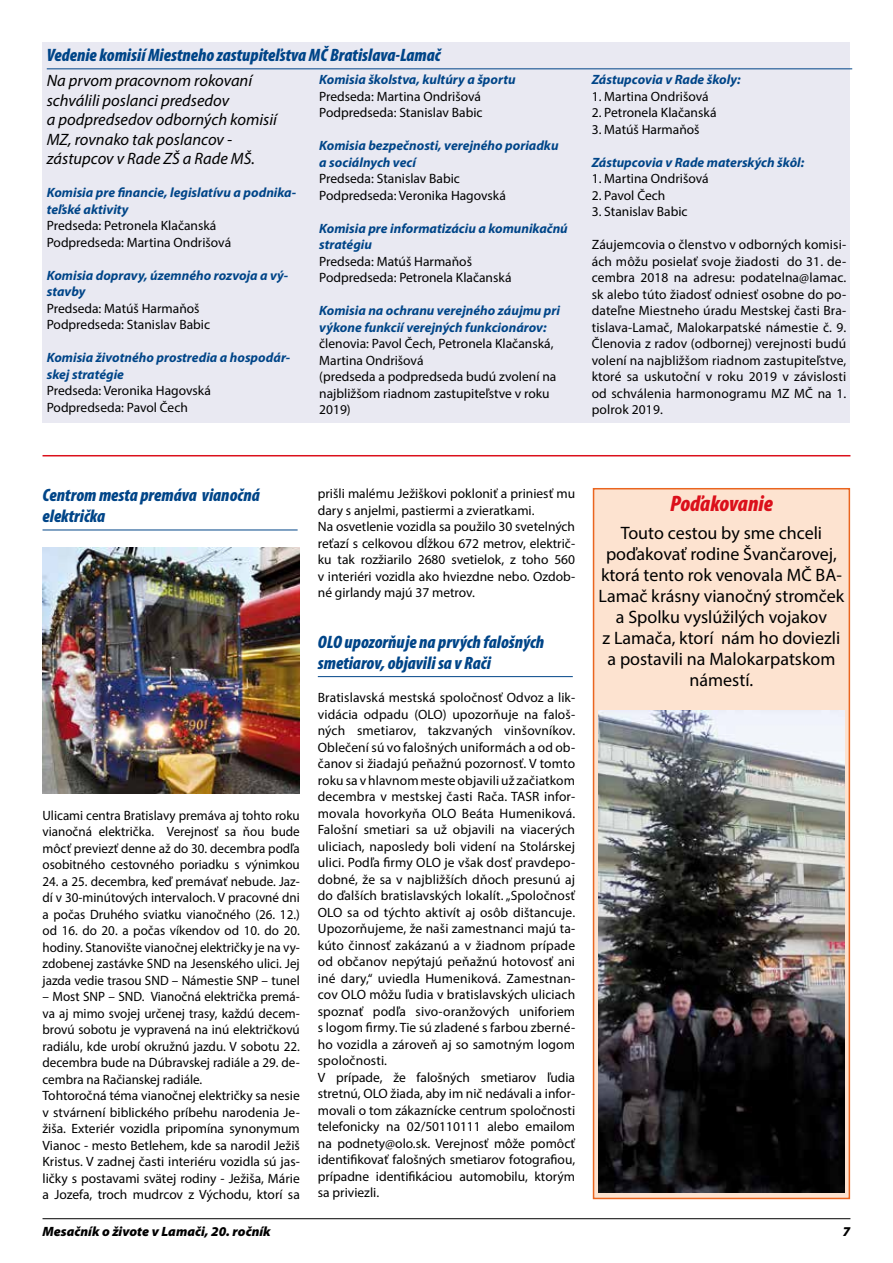
<style>
.page{position:relative;width:893px;height:1263px;background:#fff}
.page>*{position:absolute;margin:0;border:0;box-sizing:border-box;transform-origin:0 0}
.t1{font:italic 900 condensed 22.5px "Myriad Pro";color:#db101b}
.t2{font:18px/21px "Myriad Pro";color:#000;text-align:center}
.t3{font:italic 900 condensed 18px/21px "Myriad Pro";color:#004588}
.t4{font:italic 16.5px/19.5px "Myriad Pro";color:#000}
.t5{font:13.5px/16.5px "Myriad Pro";color:#000}
.t6{font:italic 700 13.5px/16.5px "Myriad Pro";color:#004588}
.t7{font:italic 900 13.5px "Myriad Pro";color:#000}
</style>
<div class="page">
<hr style="left:43px;top:1218px;width:807px;height:1px;background:#000">
<hr style="left:43px;top:530px;width:255px;height:1px;background:#004588">
<hr style="left:318px;top:676px;width:255px;height:1px;background:#004588">
<div style="left:43px;top:43px;width:807px;height:380px;background:#e9e9f2"></div>
<hr style="left:47px;top:68px;width:805px;height:1px;background:#004588">
<hr style="left:43px;top:455px;width:807px;height:1px;background:#db101b">
<img style="left:43px;top:547px;width:257px;height:247px">
<div style="left:593px;top:489px;width:256px;height:709px;background:#fde3d0"></div>
<div style="left:593px;top:488px;width:257px;height:711px;border:2px solid #ea651f"></div>
<img style="left:598px;top:710px;width:246px;height:482px">
<h2 class="t3" style="left:47px;top:45px;width:395px">Vedenie komisií Miestneho zastupiteľstva MČ Bratislava-Lamač</h2>
<p class="t4" style="left:47px;top:71px;width:232px">Na prvom pracovnom rokovaní schválili poslanci predsedov<br>a podpredsedov odborných komisií<br>MZ, rovnako tak poslancov - zástupcov v Rade ZŠ a Rade MŠ.</p>
<p class="t6" style="left:47px;top:184px;width:251px">Komisia pre financie, legislatívu a podnika&shy;teľské aktivity</p>
<p class="t5" style="left:47px;top:217px;width:186px">Predseda: Petronela Klačanská<br>Podpredseda: Martina Ondrišová</p>
<p class="t6" style="left:47px;top:267px;width:243px">Komisia dopravy, územného rozvoja a vý&shy;stavby</p>
<p class="t5" style="left:47px;top:300px;width:165px">Predseda: Matúš Harmaňoš<br>Podpredseda: Stanislav Babic</p>
<p class="t6" style="left:47px;top:349px;width:245px">Komisia životného prostredia a hospodár&shy;skej stratégie</p>
<p class="t5" style="left:47px;top:382px;width:166px">Predseda: Veronika Hagovská<br>Podpredseda: Pavol Čech</p>
<p class="t6" style="left:319px;top:71px;width:198px">Komisia školstva, kultúry a športu</p>
<p class="t5" style="left:319px;top:88px;width:165px">Predseda: Martina Ondrišová<br>Podpredseda: Stanislav Babic</p>
<p class="t6" style="left:319px;top:137px;width:241px">Komisia bezpečnosti, verejného poriadku a sociálnych vecí</p>
<p class="t5" style="left:319px;top:170px;width:188px">Predseda: Stanislav Babic<br>Podpredseda: Veronika Hagovská</p>
<p class="t6" style="left:319px;top:219px;width:250px">Komisia pre informatizáciu a komunikačnú stratégiu</p>
<p class="t5" style="left:319px;top:253px;width:194px">Predseda: Matúš Harmaňoš<br>Podpredseda: Petronela Klačanská</p>
<p class="t6" style="left:319px;top:302px;width:242px">Komisia na ochranu verejného záujmu pri výkone funkcií verejných funkcionárov:</p>
<p class="t5" style="left:319px;top:335px;width:239px">členovia: Pavol Čech, Petronela Klačanská,<br>Martina Ondrišová<br>(predseda a podpredseda budú zvolení na najbližšom riadnom zastupiteľstve v roku<br>2019)</p>
<p class="t6" style="left:592px;top:71px;width:150px">Zástupcovia v Rade školy:</p>
<p class="t5" style="left:592px;top:88px;width:118px">1. Martina Ondrišová</p>
<p class="t5" style="left:592px;top:104px;width:126px">2. Petronela Klačanská</p>
<p class="t5" style="left:592px;top:121px;width:109px">3. Matúš Harmaňoš</p>
<p class="t6" style="left:592px;top:153px;width:214px">Zástupcovia v Rade materských škôl:</p>
<p class="t5" style="left:592px;top:170px;width:118px">1. Martina Ondrišová</p>
<p class="t5" style="left:592px;top:187px;width:75px">2. Pavol Čech</p>
<p class="t5" style="left:592px;top:203px;width:97px">3. Stanislav Babic</p>
<p class="t5" style="left:592px;top:236px;width:256px;text-align:justify">Záujemcovia o členstvo v odborných komisi&shy;ách môžu posielať svoje žiadosti do 31. de&shy;cembra 2018 na adresu: podatelna@lamac. sk alebo túto žiadosť odniesť osobne do po&shy;dateľne Miestneho úradu Mestskej časti Bra&shy;tislava-Lamač, Malokarpatské námestie č. 9.<br>Členovia z radov (odbornej) verejnosti budú volení na najbližšom riadnom zastupiteľstve, ktoré sa uskutoční v roku 2019 v závislosti od schválenia harmonogramu MZ MČ na 1. polrok 2019.</p>
<h2 class="t3" style="left:43px;top:485px;width:219px">Centrom mesta premáva vianočná električka</h2>
<p class="t5" style="left:43px;top:806px;width:259px;text-align:justify">Ulicami centra Bratislavy premáva aj tohto roku vianočná električka. Verejnosť sa ňou bude môcť previezť denne až do 30. decembra podľa osobitného cestovného poriadku s výnimkou</p>
<p class="t5" style="left:43px;top:872px;width:259px;text-align:justify">24. a 25. decembra, keď premávať nebude. Jaz&shy;dí v 30-minútových intervaloch. V pracovné dni a počas Druhého sviatku vianočného (26. 12.) od 16. do 20. a počas víkendov od 10. do 20. hodiny. Stanovište vianočnej električky je na vy&shy;zdobenej zastávke SND na Jesenského ulici. Jej jazda vedie trasou SND – Námestie SNP – tunel</p>
<p class="t5" style="left:43px;top:988px;width:259px">– Most SNP – SND. Vianočná električka premá&shy;va aj mimo svojej určenej trasy, každú decem&shy;brovú sobotu je vypravená na inú električkovú radiálu, kde urobí okružnú jazdu. V sobotu 22. decembra bude na Dúbravskej radiále a 29. de&shy;cembra na Račianskej radiále.<br>Tohtoročná téma vianočnej električky sa nesie v stvárnení biblického príbehu narodenia Je&shy;žiša. Exteriér vozidla pripomína synonymum Vianoc - mesto Betlehem, kde sa narodil Ježiš Kristus. V zadnej časti interiéru vozidla sú jas&shy;ličky s postavami svätej rodiny - Ježiša, Márie a Jozefa, troch mudrcov z Východu, ktorí sa</p>
<p class="t5" style="left:318px;top:485px;width:259px">prišli malému Ježiškovi pokloniť a priniesť mu dary s anjelmi, pastiermi a zvieratkami.<br>Na osvetlenie vozidla sa použilo 30 svetelných reťazí s celkovou dĺžkou 672 metrov, električ&shy;ku tak rozžiarilo 2680 svetielok, z toho 560 v interiéri vozidla ako hviezdne nebo. Ozdob&shy;né girlandy majú 37 metrov.</p>
<h2 class="t3" style="left:318px;top:632px;width:228px">OLO upozorňuje na prvých falošných smetiarov, objavili sa v Rači</h2>
<p class="t5" style="left:318px;top:689px;width:259px">Bratislavská mestská spoločnosť Odvoz a lik&shy;vidácia odpadu (OLO) upozorňuje na faloš&shy;ných smetiarov, takzvaných vinšovníkov.<br>Oblečení sú vo falošných uniformách a od ob&shy;čanov si žiadajú peňažnú pozornosť. V tomto roku sa v hlavnom meste objavili už začiatkom decembra v mestskej časti Rača. TASR infor&shy;movala hovorkyňa OLO Beáta Humeniková.<br>Falošní smetiari sa už objavili na viacerých uliciach, naposledy boli videní na Stolárskej ulici. Podľa firmy OLO je však dosť pravdepo&shy;dobné, že sa v najbližších dňoch presunú aj do ďalších bratislavských lokalít. „Spoločnosť OLO sa od týchto aktivít aj osôb dištancuje.<br>Upozorňujeme, že naši zamestnanci majú ta&shy;kúto činnosť zakázanú a v žiadnom prípade od občanov nepýtajú peňažnú hotovosť ani iné dary,“ uviedla Humeniková. Zamestnan&shy;cov OLO môžu ľudia v bratislavských uliciach spoznať podľa sivo-oranžových uniforiem s logom firmy. Tie sú zladené s farbou zberné&shy;ho vozidla a zároveň aj so samotným logom spoločnosti.<br>V prípade, že falošných smetiarov ľudia stretnú, OLO žiada, aby im nič nedávali a infor&shy;movali o tom zákaznícke centrum spoločnosti telefonicky na 02/50110111 alebo emailom na podnety@olo.sk. Verejnosť môže pomôcť identifikovať falošných smetiarov fotografiou, prípadne identifikáciou automobilu, ktorým sa priviezli.</p>
<h1 class="t1" style="left:670px;top:491px;width:104px">Poďakovanie</h1>
<h2 class="t2" style="left:599px;top:522px;width:247px">Touto cestou by sme chceli poďakovať rodine Švančarovej, ktorá tento rok venovala MČ BA-<br>Lamač krásny vianočný stromček a Spolku vyslúžilých vojakov<br>z Lamača, ktorí nám ho doviezli a postavili na Malokarpatskom námestí.</h2>
<p class="t7" style="left:43px;top:1223px;width:230px">Mesačník o živote v Lamači, 20. ročník</p>
<p class="t7" style="left:843px;top:1223px;width:9px">7</p>
</div>
